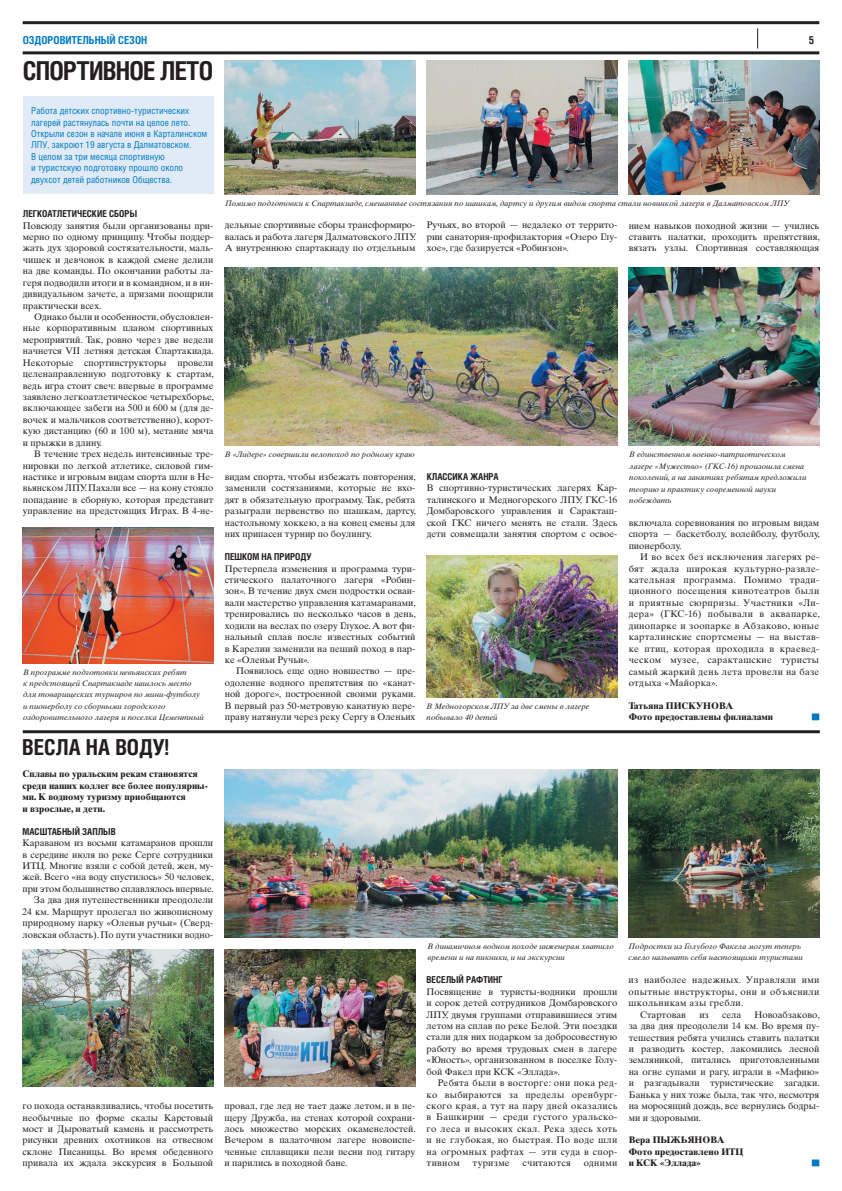
<style>
.page{position:relative;width:842px;height:1191px;background:#fff}
.page>*{position:absolute;margin:0;border:0;box-sizing:border-box;transform-origin:0 0}
.t1{font:700 26px "Helios Cond";letter-spacing:-.03em;color:#231f20}
.t2{font:700 22px "Helios Cond";color:#231f20}
.t3{font:700 11px "Helios Cond";color:#007ac2}
.t4{font:700 11px "Helios Cond";color:#231f20}
.t5{font:9.5px/11.4px "Times Ten C";color:#231f20;text-align:justify}
.t6{font:9.5px/11.4px "Helios Cond";color:#007ac2}
.t7{font:700 9.5px/11.4px "Times Ten C";color:#231f20}
.t8{font:9.5px "Times Ten C";letter-spacing:.03em;color:#231f20}
.t9{font:700 9.5px "Helios Cond";color:#231f20}
.t10{font:italic 8px/11.4px "Times Ten C";color:#231f20}
</style>
<div class="page">
<hr style="left:23px;top:21px;width:796px;height:3px;background:#231f20">
<hr style="left:23px;top:51px;width:796px;height:3px;background:#231f20">
<svg style="left:757px;top:28px;width:1px;height:21px"></svg>
<div style="left:812px;top:713px;width:7px;height:7px;background:#007ac2"></div>
<img style="left:23px;top:528px;width:190px;height:135px">
<img style="left:427px;top:555px;width:190px;height:142px">
<img style="left:225px;top:61px;width:190px;height:133px">
<img style="left:427px;top:61px;width:190px;height:133px">
<img style="left:629px;top:61px;width:190px;height:133px">
<img style="left:629px;top:268px;width:190px;height:178px">
<img style="left:225px;top:268px;width:392px;height:178px">
<div style="left:23px;top:96px;width:190px;height:98px;background:#e1ebf7"></div>
<div style="left:812px;top:1159px;width:7px;height:7px;background:#007ac2"></div>
<img style="left:225px;top:770px;width:392px;height:167px">
<img style="left:629px;top:770px;width:190px;height:167px">
<img style="left:23px;top:949px;width:191px;height:137px">
<img style="left:225px;top:949px;width:190px;height:137px">
<hr style="left:23px;top:730px;width:797px;height:3px;background:#231f20">
<p class="t3" style="left:23px;top:33px;width:126px">ОЗДОРОВИТЕЛЬНЫЙ СЕЗОН</p>
<p class="t4" style="left:809px;top:33px;width:7px">5</p>
<h1 class="t1" style="left:23px;top:55px;width:192px">СПОРТИВНОЕ ЛЕТО</h1>
<p class="t6" style="left:31px;top:105px;width:178px">Работа детских спортивно-туристических лагерей растянулась почти на целое лето.<br>Открыли сезон в начале июня в Карталинском ЛПУ, закроют 19 августа в Далматовском.<br>В целом за три месяца спортивную<br>и туристскую подготовку прошло около двухсот детей работников Общества.</p>
<p class="t9" style="left:23px;top:208px;width:116px">ЛЕГКОАТЛЕТИЧЕСКИЕ СБОРЫ</p>
<p class="t5" style="left:23px;top:220px;width:192px">Повсюду занятия были организованы при&shy;мерно по одному принципу. Чтобы поддер&shy;жать дух здоровой состязательности, маль&shy;чишек и девчонок в каждой смене делили на две команды. По окончании работы ла&shy;геря подводили итоги и в командном, и в ин&shy;дивидуальном зачете, а призами поощрили практически всех.</p>
<p class="t5" style="left:23px;top:311px;width:193px;text-indent:11px">Однако были и особенности, обусловлен&shy;ные корпоративным планом спортивных мероприятий. Так, ровно через две недели начнется VII летняя детская Спартакиада.<br>Некоторые спортинструкторы провели целенаправленную подготовку к стартам, ведь игра стоит свеч: впервые в программе заявлено легкоатлетическое четырехборье, включающее забеги на 500 и 600 м (для де&shy;вочек и мальчиков соответственно), корот&shy;кую дистанцию (60 и 100 м), метание мяча и прыжки в длину.</p>
<p class="t5" style="left:23px;top:448px;width:192px;text-indent:11px">В течение трех недель интенсивные тре&shy;нировки по легкой атлетике, силовой гим&shy;настике и игровым видам спорта шли в Не&shy;вьянском ЛПУ. Пахали все — на кону стояло попадание в сборную, которая представит управление на предстоящих Играх. В 4-не-</p>
<p class="t10" style="left:23px;top:666px;width:182px">В программе подготовки невьянских ребят<br>к предстоящей Спартакиаде нашлось место для товарищеских турниров по мини-футболу и пионерболу со сборными городского оздоровительного лагеря и поселка Цементный</p>
<h2 class="t2" style="left:22px;top:733px;width:148px">ВЕСЛА НА ВОДУ!</h2>
<p class="t7" style="left:23px;top:768px;width:187px">Сплавы по уральским рекам становятся среди наших коллег все более популярны&shy;ми. К водному туризму приобщаются<br>и взрослые, и дети.</p>
<p class="t9" style="left:23px;top:825px;width:95px">МАСШТАБНЫЙ ЗАПЛЫВ</p>
<p class="t5" style="left:23px;top:837px;width:193px;text-align:right">Караваном из восьми катамаранов прошли в середине июля по реке Серге сотрудники ИТЦ. Многие взяли с собой детей, жен, му&shy;жей. Всего «на воду спустилось» 50 человек, при этом большинство сплавлялось впервые.<br>За два дня путешественники преодолели 24 км. Маршрут пролегал по живописному природному парку «Оленьи ручьи» (Сверд&shy;ловская область). По пути участники водно-</p>
<p class="t10" style="left:225px;top:197px;width:566px">Помимо подготовки к Спартакиаде, смешанные состязания по шашкам, дартсу и другим видом спорта стали новинкой лагеря в Далматовском ЛПУ</p>
<p class="t5" style="left:225px;top:219px;width:193px">дельные спортивные сборы трансформиро&shy;валась и работа лагеря Далматовского ЛПУ.<br>А внутреннюю спартакиаду по отдельным</p>
<p class="t5" style="left:427px;top:219px;width:192px">Ручьях, во второй — недалеко от террито&shy;рии санатория-профилактория «Озеро Глу&shy;хое», где базируется «Робинзон».</p>
<p class="t5" style="left:629px;top:220px;width:193px">нием навыков походной жизни — учились ставить палатки, проходить препятствия, вязать узлы. Спортивная составляющая</p>
<p class="t10" style="left:225px;top:449px;width:191px">В «Лидере» совершили велопоход по родному краю</p>
<p class="t5" style="left:225px;top:471px;width:193px">видам спорта, чтобы избежать повторения, заменили состязаниями, которые не вхо&shy;дят в обязательную программу. Так, ребята разыграли первенство по шашкам, дартсу, настольному хоккею, а на конец смены для них припасен турнир по боулингу.</p>
<p class="t9" style="left:225px;top:551px;width:88px">ПЕШКОМ НА ПРИРОДУ</p>
<p class="t5" style="left:225px;top:562px;width:193px">Претерпела изменения и программа тури&shy;стического палаточного лагеря «Робин&shy;зон». В течение двух смен подростки осваи&shy;вали мастерство управления катамаранами, тренировались по несколько часов в день, ходили на веслах по озеру Глухое. А вот фи&shy;нальный сплав после известных событий в Карелии заменили на пеший поход в пар&shy;ке «Оленьи Ручьи».</p>
<p class="t5" style="left:225px;top:665px;width:193px;text-indent:11px">Появилось еще одно новшество — пре&shy;одоление водного препятствия по «канат&shy;ной дороге», построенной своими руками.<br>В первый раз 50-метровую канатную пере&shy;праву натянули через реку Сергу в Оленьих</p>
<p class="t9" style="left:427px;top:471px;width:73px">КЛАССИКА ЖАНРА</p>
<p class="t5" style="left:427px;top:482px;width:192px">В спортивно-туристических лагерях Кар&shy;талинского и Медногорского ЛПУ, ГКС-16<br>Домбаровского управления и Саракташ&shy;ской ГКС ничего менять не стали. Здесь дети совмещали занятия спортом с освое-</p>
<p class="t10" style="left:427px;top:700px;width:164px">В Медногорском ЛПУ за две смены в лагере побывало 40 детей</p>
<p class="t10" style="left:629px;top:449px;width:179px">В единственном военно-патриотическом лагере «Мужество» (ГКС-16) произошла смена поколений, а на занятиях ребятам предложили теорию и практику современной науки побеждать</p>
<p class="t5" style="left:629px;top:517px;width:193px">включала соревнования по игровым видам спорта — баскетболу, волейболу, футболу, пионерболу.</p>
<p class="t5" style="left:629px;top:551px;width:193px;text-indent:11px">И во всех без исключения лагерях ре&shy;бят ждала широкая культурно-развле&shy;кательная программа. Помимо тради&shy;ционного посещения кинотеатров были и приятные сюрпризы. Участники «Ли&shy;дера» (ГКС-16) побывали в аквапарке, динопарке и зоопарке в Абзаково, юные карталинские спортсмены — на выстав&shy;ке птиц, которая проходила в краевед&shy;ческом музее, саракташские туристы самый жаркий день лета провели на базе отдыха «Майорка».</p>
<p class="t7" style="left:629px;top:700px;width:146px">Татьяна ПИСКУНОВА<br>Фото предоставлены филиалами</p>
<p class="t10" style="left:427px;top:940px;width:188px">В динамичном водном походе инженерам хватило времени и на пикники, и на экскурсии</p>
<p class="t10" style="left:629px;top:940px;width:176px">Подростки из Голубого Факела могут теперь смело называть себя настоящими туристами</p>
<p class="t5" style="left:23px;top:1100px;width:192px">го похода останавливались, чтобы посетить необычные по форме скалы Карстовый мост и Дыроватый камень и рассмотреть рисунки древних охотников на отвесном склоне Писаницы. Во время обеденного привала их ждала экскурсия в Большой</p>
<p class="t5" style="left:225px;top:1100px;width:193px">провал, где лед не тает даже летом, и в пе&shy;щеру Дружба, на стенах которой сохрани&shy;лось множество морских окаменелостей.<br>Вечером в палаточном лагере новоиспе&shy;ченные сплавщики пели песни под гитару и парились в походной бане.</p>
<p class="t9" style="left:427px;top:974px;width:78px">ВЕСЕЛЫЙ РАФТИНГ</p>
<p class="t5" style="left:427px;top:985px;width:192px">Посвящение в туристы-водники прошли и сорок детей сотрудников Домбаровского ЛПУ, двумя группами отправившиеся этим летом на сплав по реке Белой. Эти поездки стали для них подарком за добросовестную работу во время трудовых смен в лагере «Юность», организованном в поселке Голу&shy;бой Факел при КСК «Эллада».</p>
<p class="t5" style="left:427px;top:1077px;width:192px;text-indent:11px">Ребята были в восторге: они пока ред&shy;ко выбираются за пределы оренбург&shy;ского края, а тут на пару дней оказались в Башкирии — среди густого уральско&shy;го леса и высоких скал. Река здесь хоть и не глубокая, но быстрая. По воде шли на огромных рафтах — эти суда в спор&shy;тивном</p>
<p class="t8" style="left:473px;top:1157px;width:39px">туризме</p>
<p class="t8" style="left:523px;top:1157px;width:50px">считаются</p>
<p class="t5" style="left:584px;top:1157px;width:35px">одними</p>
<p class="t8" style="left:629px;top:974px;width:192px">из наиболее надежных. Управляли ими</p>
<p class="t8" style="left:629px;top:986px;width:192px">опытные инструкторы, они и объяснили</p>
<p class="t8" style="left:629px;top:997px;width:116px">школьникам азы гребли.</p>
<p class="t5" style="left:640px;top:1008px;width:47px">Стартовав</p>
<p class="t5" style="left:699px;top:1008px;width:11px">из</p>
<p class="t5" style="left:722px;top:1008px;width:20px">села</p>
<p class="t5" style="left:629px;top:1008px;width:193px;text-indent:126px">Новоабзаково, за два дня преодолели 14 км. Во время пу&shy;тешествия ребята учились ставить палатки и разводить костер, лакомились лесной земляникой, питались приготовленными на огне супами и рагу, играли в «Мафию» и разгадывали туристические загадки.<br>Банька у них тоже была, так что, несмотря на моросящий дождь, все вернулись бодры&shy;ми и здоровыми.</p>
<p class="t7" style="left:629px;top:1134px;width:116px">Вера ПЫЖЬЯНОВА<br>Фото предоставлено ИТЦ и КСК «Эллада»</p>
</div>
